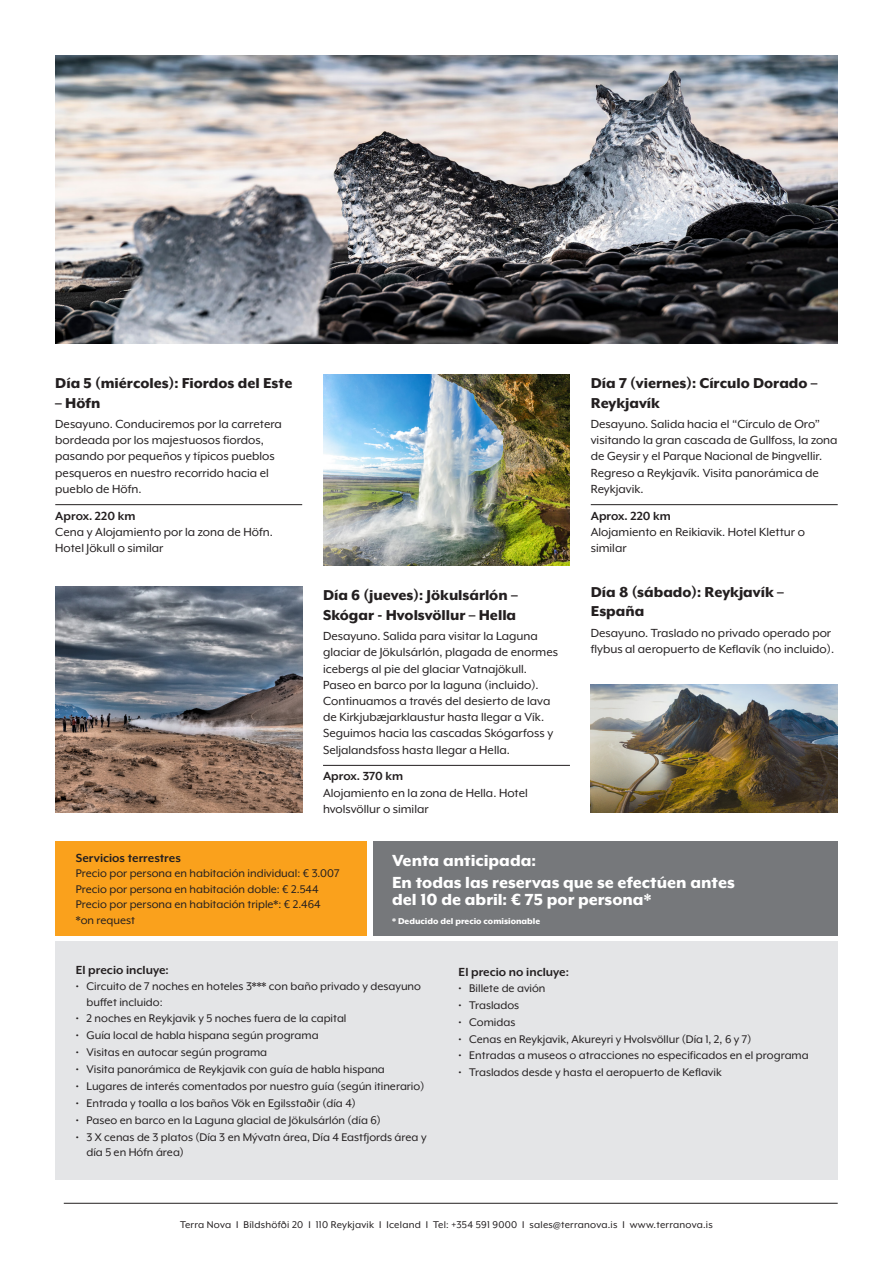
<style>
.page{position:relative;width:893px;height:1263px;background:#fff}
.page>*{position:absolute;margin:0;border:0;box-sizing:border-box;transform-origin:0 0}
.Trip_dagar{font:800 18.45px/17.4px "Mr Eaves XL Mod OT";color:#fff}
.Trip_dagar-2{font:800 16.5px/19.8px "Mr Eaves XL Mod OT";color:#231f20}
.meginmál{font:13.5px/16.2px "Mr Eaves XL Mod OT";color:#231f20}
.meginmál-2{font:700 13.5px "Mr Eaves XL Mod OT";color:#231f20}
.plain_texti{font:700 13.5px "Mr Eaves XL Mod OT";color:#231f20}
.meginmál-3{font:12.75px/15.6px "Mr Eaves XL Mod OT";color:#231f20}
.meginmál-4{font:11.25px "Mr Eaves XL Mod OT";letter-spacing:.02em;color:#231f20}
.Trip_dagar-3{font:800 9.75px "Mr Eaves XL Mod OT";color:#fff}
</style>
<div class="page">
<div style="left:55px;top:941px;width:783px;height:239px;background:#e4e5e7"></div>
<hr style="left:55px;top:504px;width:247px;height:1px;background:#231f20">
<hr style="left:323px;top:765px;width:247px;height:1px;background:#231f20">
<hr style="left:591px;top:504px;width:247px;height:1px;background:#231f20">
<img style="left:55px;top:587px;width:247px;height:226px">
<img style="left:591px;top:685px;width:247px;height:128px">
<img style="left:323px;top:375px;width:247px;height:191px">
<img style="left:55px;top:55px;width:783px;height:288px">
<hr style="left:64px;top:1203px;width:774px;height:1px;background:#231f20">
<div style="left:55px;top:841px;width:312px;height:94px;background:#faa11c"></div>
<div style="left:373px;top:841px;width:465px;height:94px;background:#76787b"></div>
<p class="Trip_dagar-2" style="left:55px;top:373px;width:239px">Día 5 (miércoles): Fiordos del Este</p>
<p class="Trip_dagar-2" style="left:55px;top:393px;width:47px">– Höfn</p>
<p class="meginmál" style="left:55px;top:416px;width:228px">Desayuno. Conduciremos por la carretera bordeada por los majestuosos fiordos, pasando por pequeños y típicos pueblos pesqueros en nuestro recorrido hacia el pueblo de Höfn.</p>
<p class="plain_texti" style="left:55px;top:508px;width:82px">Aprox. 220 km</p>
<p class="meginmál" style="left:55px;top:524px;width:219px">Cena y Alojamiento por la zona de Höfn.<br>Hotel Jökull o similar</p>
<p class="Trip_dagar-2" style="left:323px;top:585px;width:196px">Día 6 (jueves): Jökulsárlón –<br>Skógar - Hvolsvöllur – Hella</p>
<p class="meginmál" style="left:323px;top:628px;width:237px">Desayuno. Salida para visitar la Laguna glaciar de Jökulsárlón, plagada de enormes icebergs al pie del glaciar Vatnajökull.<br>Paseo en barco por la laguna (incluido).<br>Continuamos a través del desierto de lava de Kirkjubæjarklaustur hasta llegar a Vík.<br>Seguimos hacia las cascadas Skógarfoss y Seljalandsfoss hasta llegar a Hella.</p>
<p class="plain_texti" style="left:323px;top:769px;width:82px">Aprox. 370 km</p>
<p class="meginmál" style="left:323px;top:784px;width:206px">Alojamiento en la zona de Hella. Hotel hvolsvöllur o similar</p>
<p class="Trip_dagar-2" style="left:591px;top:373px;width:228px">Día 7 (viernes): Círculo Dorado –<br>Reykjavík</p>
<p class="meginmál" style="left:591px;top:416px;width:248px">Desayuno. Salida hacia el “Círculo de Oro” visitando la gran cascada de Gullfoss, la zona de Geysir y el Parque Nacional de Þingvellir.<br>Regreso a Reykjavík. Visita panorámica de Reykjavik.</p>
<p class="plain_texti" style="left:591px;top:508px;width:82px">Aprox. 220 km</p>
<p class="meginmál" style="left:591px;top:524px;width:216px">Alojamiento en Reikiavik. Hotel Klettur o similar</p>
<p class="Trip_dagar-2" style="left:591px;top:582px;width:194px">Día 8 (sábado): Reykjavík –<br>España</p>
<p class="meginmál" style="left:591px;top:625px;width:245px">Desayuno. Traslado no privado operado por flybus al aeropuerto de Keflavík (no incluido).</p>
<p class="meginmál-2" style="left:76px;top:850px;width:106px">Servicios terrestres</p>
<p class="meginmál-3" style="left:76px;top:865px;width:265px">Precio por persona en habitación individual: € 3.007</p>
<p class="meginmál-3" style="left:76px;top:881px;width:244px">Precio por persona en habitación doble: € 2.544</p>
<p class="meginmál-3" style="left:76px;top:897px;width:246px">Precio por persona en habitación triple*: € 2.464</p>
<p class="meginmál-3" style="left:76px;top:912px;width:61px">*on request</p>
<p class="Trip_dagar" style="left:392px;top:851px;width:145px">Venta anticipada:</p>
<p class="Trip_dagar" style="left:392px;top:873px;width:344px">En todas las reservas que se efectúen antes del 10 de abril: € 75 por persona*</p>
<p class="Trip_dagar-3" style="left:392px;top:915px;width:150px">* Deducido del precio comisionable</p>
<p class="meginmál-2" style="left:76px;top:963px;width:94px">El precio incluye:</p>
<p class="meginmál-3" style="left:86px;top:978px;width:336px;text-indent:-11px">• Circuito de 7 noches en hoteles 3*** con baño privado y desayuno buffet incluido:</p>
<p class="meginmál-3" style="left:76px;top:1011px;width:272px">• 2 noches en Reykjavik y 5 noches fuera de la capital</p>
<p class="meginmál-3" style="left:76px;top:1028px;width:244px">• Guía local de habla hispana según programa</p>
<p class="meginmál-3" style="left:76px;top:1044px;width:193px">• Visitas en autocar según programa</p>
<p class="meginmál-3" style="left:76px;top:1061px;width:311px">• Visita panorámica de Reykjavik con guía de habla hispana</p>
<p class="meginmál-3" style="left:76px;top:1078px;width:350px">• Lugares de interés comentados por nuestro guía (según itinerario)</p>
<p class="meginmál-3" style="left:76px;top:1095px;width:282px">• Entrada y toalla a los baños Vök en Egilsstaðir (día 4)</p>
<p class="meginmál-3" style="left:76px;top:1112px;width:307px">• Paseo en barco en la Laguna glacial de Jökulsárlón (día 6)</p>
<p class="meginmál-3" style="left:86px;top:1129px;width:342px;text-indent:-11px">• 3 X cenas de 3 platos (Día 3 en Mývatn área, Día 4 Eastfjords área y día 5 en Hófn área)</p>
<p class="meginmál-2" style="left:459px;top:965px;width:112px">El precio no incluye:</p>
<p class="meginmál-3" style="left:459px;top:980px;width:88px">• Billete de avión</p>
<p class="meginmál-3" style="left:459px;top:997px;width:62px">• Traslados</p>
<p class="meginmál-3" style="left:459px;top:1014px;width:58px">• Comidas</p>
<p class="meginmál-3" style="left:459px;top:1031px;width:294px">• Cenas en Reykjavik, Akureyri y Hvolsvöllur (Día 1, 2, 6 y 7)</p>
<p class="meginmál-3" style="left:459px;top:1048px;width:352px">• Entradas a museos o atracciones no especificados en el programa</p>
<p class="meginmál-3" style="left:459px;top:1065px;width:265px">• Traslados desde y hasta el aeropuerto de Keflavik</p>
<p class="meginmál-4" style="left:180px;top:1219px;width:534px">Terra Nova I Bíldshöfði 20 I 110 Reykjavik I Iceland I Tel: +354 591 9000 I sales@terranova.is I www.terranova.is</p>
</div>
